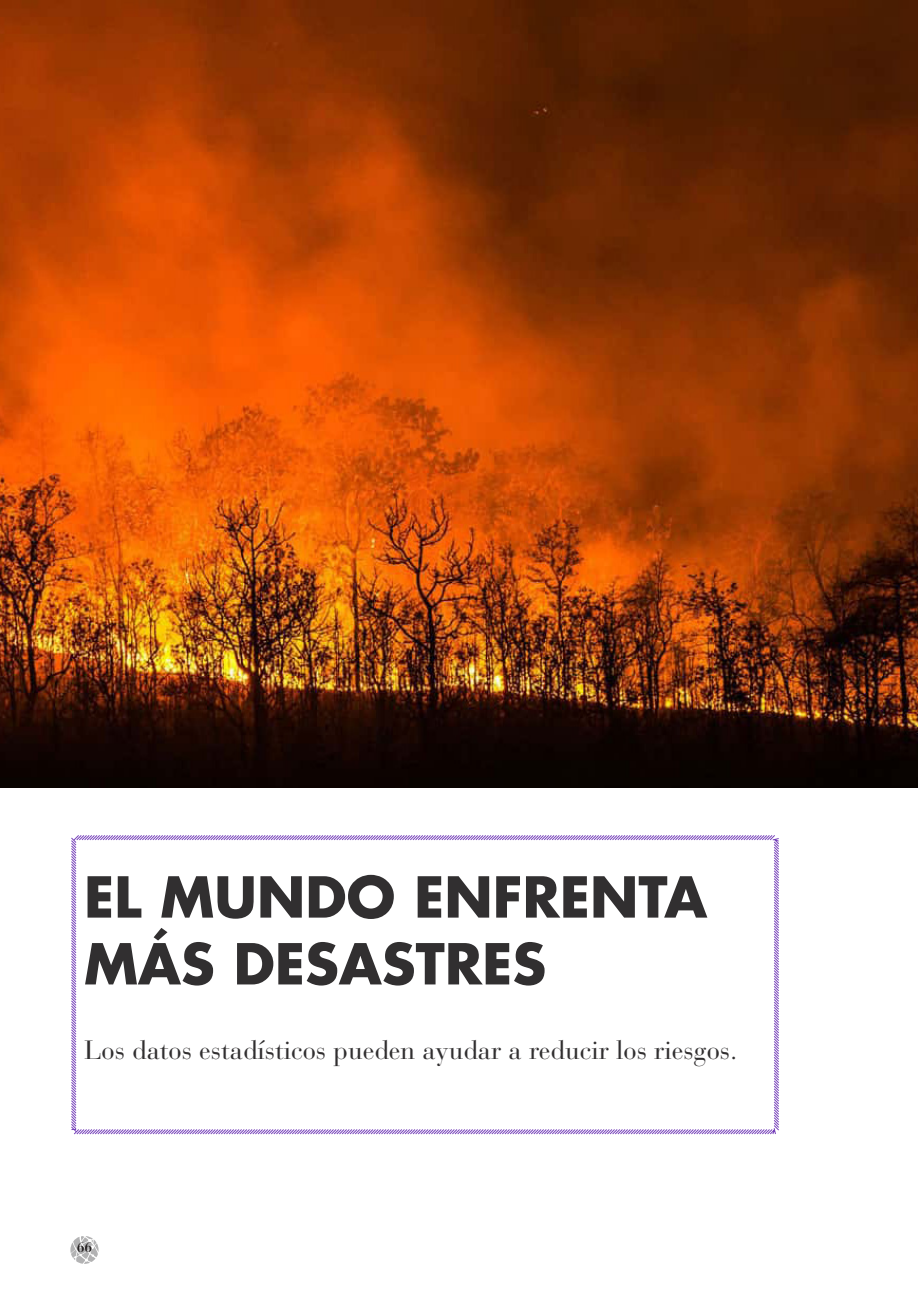
<style>
.page{position:relative;width:918px;height:1315px;background:#fff}
.page>*{position:absolute;margin:0;border:0;box-sizing:border-box;transform-origin:0 0}
.BODY_TEXT{font:700 54.95px/66.9px "Futura LT";color:#312f30}
.BODY_TEXT-2{font:26.25px "Bauer Bodoni Std";color:#312f30}
.t1{font:700 14px "Bauer Bodoni Std";color:#231f20}
</style>
<div class="page">
<svg style="left:70px;top:1236px;width:29px;height:28px"></svg>
<img style="left:0;top:0;width:918px;height:788px">
<svg style="left:71px;top:835px;width:708px;height:300px"></svg>
<p class="BODY_TEXT" style="left:84px;top:863px;width:625px">EL MUNDO ENFRENTA<br>MÁS DESASTRES</p>
<p class="BODY_TEXT-2" style="left:84px;top:1034px;width:655px">Los datos estadísticos pueden ayudar a reducir los riesgos.</p>
<p class="t1" style="left:77px;top:1239px;width:17px">66</p>
</div>
